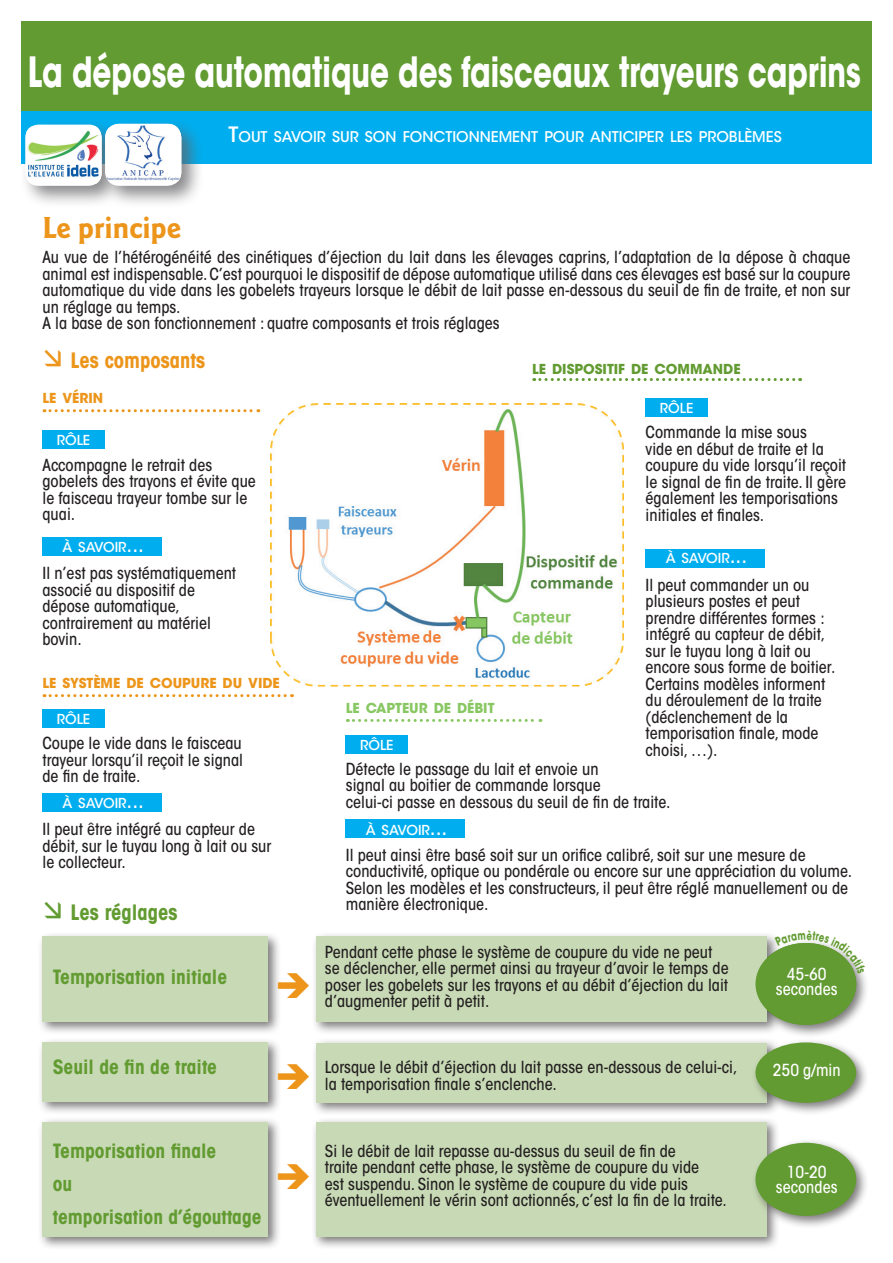
<style>
.page{position:relative;width:893px;height:1263px;background:#fff}
.page>*{position:absolute;margin:0;border:0;box-sizing:border-box;transform-origin:0 0}
.t1{font:700 41.4px "ITC Avant Garde Std";color:#fff;scale:.71 1}
.t2{font:700 31.5px "Goudy Sans Std";color:#ec951a;scale:.95 1}
.t3{font:700 condensed 21px "ITC Avant Garde Std";color:#ec951a}
.t4{font:700 condensed 21px "ITC Avant Garde Std";color:#629b31}
.t5{font:700 condensed 19.5px/33px "ITC Avant Garde Std";color:#629b31}
.t6{font:500 condensed 16.5px/16.5px "ITC Avant Garde Std";color:#231f20}
.t7{font:500 condensed 16.5px/15px "ITC Avant Garde Std";color:#fff;text-align:center}
.t8{font:500 14.7px "ITC Avant Garde Std";color:#fff}
.t9{font:500 13.65px "ITC Avant Garde Std";color:#fff}
.t10{font:700 13.65px "ITC Avant Garde Std";color:#ec951a}
.t11{font:700 13.65px "ITC Avant Garde Std";color:#629b31}
.t12{font:700 13.65px "ITC Avant Garde Std";color:#88c762}
.s1{font-size:21px}
.s2{font-size:19.5px}
.s3{color:#ec951a}
</style>
<div class="page">
<div style="left:751px;top:938px;width:118px;height:100px;background:#231f20;opacity:.6"></div>
<img style="left:270px;top:404px;width:354px;height:283px">
<svg style="left:44px;top:409px;width:215px;height:3px"></svg>
<div style="left:43px;top:431px;width:62px;height:18px;background:#00aeef"></div>
<div style="left:43px;top:537px;width:119px;height:18px;background:#00aeef"></div>
<svg style="left:44px;top:694px;width:248px;height:3px"></svg>
<div style="left:43px;top:710px;width:62px;height:18px;background:#00aeef"></div>
<div style="left:43px;top:794px;width:119px;height:18px;background:#00aeef"></div>
<svg style="left:534px;top:378px;width:267px;height:3px"></svg>
<div style="left:646px;top:399px;width:62px;height:18px;background:#00aeef"></div>
<div style="left:646px;top:549px;width:119px;height:18px;background:#00aeef"></div>
<div style="left:21px;top:21px;width:851px;height:96px;background:#629b31"></div>
<div style="left:21px;top:111px;width:851px;height:53px;background:#00aeef"></div>
<div style="left:346px;top:735px;width:62px;height:19px;background:#00aeef"></div>
<div style="left:346px;top:819px;width:119px;height:18px;background:#00aeef"></div>
<div style="left:38px;top:932px;width:243px;height:103px;background:#231f20;opacity:.6"></div>
<div style="left:43px;top:936px;width:225px;height:86px;background:#c8dab5"></div>
<div style="left:312px;top:932px;width:468px;height:103px;background:#231f20;opacity:.6"></div>
<div style="left:316px;top:936px;width:451px;height:86px;background:#c8dab5"></div>
<div style="left:38px;top:1037px;width:243px;height:78px;background:#231f20;opacity:.6"></div>
<div style="left:43px;top:1042px;width:225px;height:59px;background:#c8dab5"></div>
<div style="left:312px;top:1038px;width:468px;height:78px;background:#231f20;opacity:.6"></div>
<div style="left:316px;top:1043px;width:451px;height:59px;background:#c8dab5"></div>
<div style="left:311px;top:1117px;width:470px;height:133px;background:#231f20;opacity:.6"></div>
<div style="left:316px;top:1122px;width:451px;height:115px;background:#c8dab5"></div>
<div style="left:38px;top:1117px;width:243px;height:133px;background:#231f20;opacity:.6"></div>
<div style="left:43px;top:1122px;width:225px;height:115px;background:#c8dab5"></div>
<div style="left:755px;top:943px;width:101px;height:82px;background:#629b31;border-radius:50%"></div>
<div style="left:751px;top:1038px;width:118px;height:78px;background:#231f20;opacity:.6"></div>
<div style="left:755px;top:1042px;width:101px;height:61px;background:#629b31;border-radius:50%"></div>
<div style="left:751px;top:1138px;width:118px;height:91px;background:#231f20;opacity:.6"></div>
<div style="left:755px;top:1143px;width:101px;height:73px;background:#629b31;border-radius:50%"></div>
<svg style="left:347px;top:719px;width:194px;height:3px"></svg>
<div style="left:20px;top:119px;width:104px;height:89px;background:#636366;opacity:.75"></div>
<div style="left:26px;top:125px;width:76px;height:61px;background:#fff;border-radius:13px"></div>
<img style="left:26px;top:126px;width:73px;height:58px">
<div style="left:99px;top:118px;width:105px;height:91px;background:#636366;opacity:.75"></div>
<div style="left:105px;top:124px;width:76px;height:62px;background:#fff;border-radius:14px"></div>
<img style="left:105px;top:124px;width:76px;height:57px">
<svg style="left:278px;top:973px;width:3px;height:25px"></svg>
<svg style="left:278px;top:1163px;width:3px;height:26px"></svg>
<svg style="left:775px;top:932px;width:90px;height:42px"></svg>
<h1 class="t1" style="left:28px;top:45px;width:1174px">La dépose automatique des faisceaux trayeurs caprins</h1>
<p class="t8" style="left:229px;top:127px;width:555px"><span class="s1">T</span>OUT SAVOIR SUR SON FONCTIONNEMENT POUR ANTICIPER LES PROBLÈMES</p>
<h2 class="t2" style="left:43px;top:209px;width:147px">Le principe</h2>
<p class="t6" style="left:43px;top:249px;width:809px">Au vue de l’hétérogénéité des cinétiques d’éjection du lait dans les élevages caprins, l’adaptation de la dépose à chaque animal est indispensable. C’est pourquoi le dispositif de dépose automatique utilisé dans ces élevages est basé sur la coupure automatique du vide dans les gobelets trayeurs lorsque le débit de lait passe en-dessous du seuil de fin de traite, et non sur un réglage au temps.<br>A la base de son fonctionnement : quatre composants et trois réglages</p>
<p class="t3" style="left:70px;top:347px;width:136px">Les composants</p>
<p class="t10" style="left:43px;top:389px;width:62px">LE VÉRIN</p>
<p class="t9" style="left:57px;top:432px;width:35px">RÔLE</p>
<p class="t6" style="left:43px;top:456px;width:215px">Accompagne le retrait des gobelets des trayons et évite que le faisceau trayeur tombe sur le quai.</p>
<p class="t9" style="left:63px;top:538px;width:83px">À SAVOIR<span class="s2">...</span></p>
<p class="t6" style="left:43px;top:565px;width:195px">Il n’est pas systématiquement associé au dispositif de dépose automatique, contrairement au matériel bovin.</p>
<p class="t10" style="left:43px;top:674px;width:239px">LE SYSTÈME DE COUPURE DU VIDE</p>
<p class="t9" style="left:57px;top:711px;width:35px">RÔLE</p>
<p class="t6" style="left:43px;top:735px;width:202px;text-align:justify">Coupe le vide dans le faisceau trayeur lorsqu’il reçoit le signal de fin de traite.</p>
<p class="t6" style="left:43px;top:821px;width:230px">Il peut être intégré au capteur de débit, sur le tuyau long à lait ou sur le collecteur.</p>
<p class="t9" style="left:63px;top:795px;width:83px">À SAVOIR<span class="s2">...</span></p>
<p class="t4" style="left:70px;top:899px;width:109px">Les réglages</p>
<p class="t5" style="left:53px;top:960px;width:176px">Temporisation initiale</p>
<p class="t11" style="left:532px;top:360px;width:210px">LE DISPOSITIF DE COMMANDE</p>
<p class="t9" style="left:660px;top:400px;width:35px">RÔLE</p>
<p class="t6" style="left:646px;top:424px;width:202px">Commande la mise sous<br>vide en début de traite et la coupure du vide lorsqu’il reçoit le signal de fin de traite. Il gère également les temporisations initiales et finales.</p>
<p class="t12" style="left:346px;top:699px;width:150px">LE CAPTEUR DE DÉBIT</p>
<p class="t9" style="left:360px;top:736px;width:35px">RÔLE</p>
<p class="t9" style="left:666px;top:550px;width:83px">À SAVOIR<span class="s2">...</span></p>
<p class="t6" style="left:646px;top:577px;width:191px">Il peut commander un ou plusieurs postes et peut prendre différentes formes : intégré au capteur de débit, sur le tuyau long à lait ou encore sous forme de boitier.<br>Certains modèles informent du déroulement de la traite (déclenchement de la temporisation finale, mode choisi, …).</p>
<p class="t6" style="left:346px;top:761px;width:326px">Détecte le passage du lait et envoie un<br>signal au boitier de commande lorsque<br>celui-ci passe en dessous du seuil de fin de traite.</p>
<p class="t6" style="left:346px;top:847px;width:508px">Il peut ainsi être basé soit sur un orifice calibré, soit sur une mesure de conductivité, optique ou pondérale ou encore sur une appréciation du volume.<br>Selon les modèles et les constructeurs, il peut être réglé manuellement ou de manière électronique.</p>
<p class="t9" style="left:366px;top:822px;width:83px">À SAVOIR<span class="s2">...</span></p>
<p class="t6" style="left:325px;top:943px;width:405px">Pendant cette phase le système de coupure du vide ne peut se déclencher, elle permet ainsi au trayeur d’avoir le temps de poser les gobelets sur les trayons et au débit d’éjection du lait d’augmenter petit à petit.</p>
<p class="t7" style="left:776px;top:966px;width:63px">45-60 secondes</p>
<p class="t5" style="left:53px;top:1050px;width:166px">Seuil de fin de traite</p>
<p class="t6" style="left:325px;top:1059px;width:414px;text-indent:-50px"><span class="s3">➔</span> Lorsque le débit d’éjection du lait passe en-dessous de celui-ci, la temporisation finale s’enclenche.</p>
<p class="t5" style="left:53px;top:1134px;width:210px">Temporisation finale<br>ou<br>temporisation d’égouttage</p>
<p class="t6" style="left:325px;top:1143px;width:403px">Si le débit de lait repasse au-dessus du seuil de fin de<br>traite pendant cette phase, le système de coupure du vide<br>est suspendu. Sinon le système de coupure du vide puis éventuellement le vérin sont actionnés, c’est la fin de la traite.</p>
<p class="t7" style="left:773px;top:1063px;width:69px">250 g/min</p>
<p class="t7" style="left:776px;top:1164px;width:63px">10-20 secondes</p>
</div>
